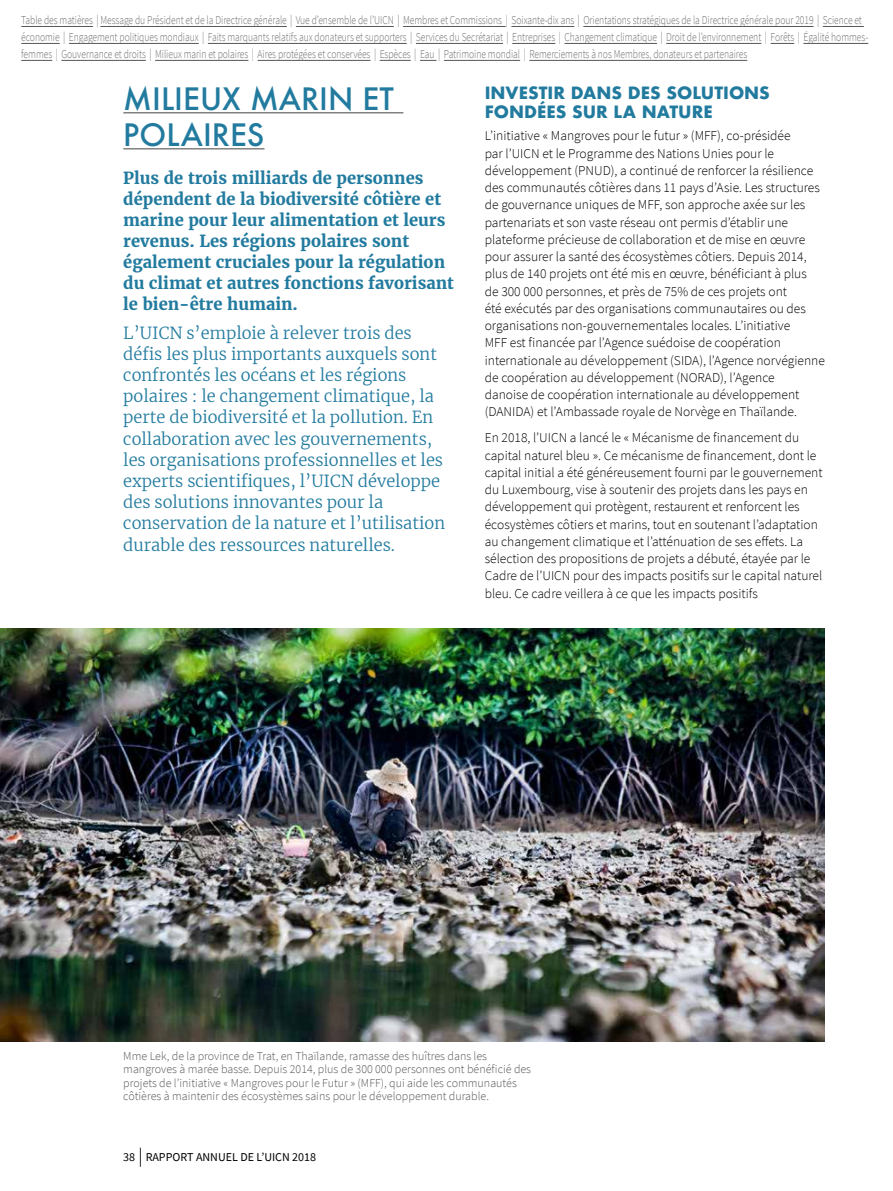
<style>
.page{position:relative;width:893px;height:1191px;background:#fff}
.page>*{position:absolute;margin:0;border:0;box-sizing:border-box;transform-origin:0 0}
.t1{font:500 30px/36px "Futura";color:#227b9f}
.t2{font:300 16.5px/21px "Merriweather";color:#227b9f}
.t3{font:700 16.5px/21px "Merriweather";color:#227b9f}
.t4{font:700 16.5px/19.5px "Futura";color:#227b9f}
.t5{font:300 13.5px/17.2px "Source Sans Pro";color:#000}
.t6{font:300 12px/17px "Source Sans Pro";letter-spacing:-.005em;color:#706f6f;scale:.8 1}
.t7{font:300 12px/13.5px "Source Sans Pro";color:#575756}
.t8{font:12px "Source Sans Pro";color:#000}
.s1{font-size:12.45px}
.s2{font-size:19.05px}
</style>
<div class="page">
<hr style="left:21px;top:26px;width:72px;height:1px;background:#575756">
<hr style="left:100px;top:26px;width:187px;height:1px;background:#575756">
<hr style="left:296px;top:26px;width:98px;height:1px;background:#575756">
<hr style="left:403px;top:26px;width:103px;height:1px;background:#575756">
<hr style="left:511px;top:26px;width:63px;height:1px;background:#575756">
<hr style="left:583px;top:26px;width:231px;height:1px;background:#575756">
<hr style="left:823px;top:26px;width:41px;height:1px;background:#575756">
<hr style="left:21px;top:43px;width:39px;height:1px;background:#575756">
<hr style="left:69px;top:43px;width:130px;height:1px;background:#575756">
<hr style="left:208px;top:43px;width:199px;height:1px;background:#575756">
<hr style="left:416px;top:43px;width:87px;height:1px;background:#575756">
<hr style="left:512px;top:43px;width:43px;height:1px;background:#575756">
<hr style="left:564px;top:43px;width:93px;height:1px;background:#575756">
<hr style="left:666px;top:43px;width:95px;height:1px;background:#575756">
<svg style="left:771px;top:43px;width:23px;height:1px"></svg>
<hr style="left:803px;top:43px;width:65px;height:1px;background:#575756">
<hr style="left:21px;top:60px;width:31px;height:1px;background:#575756">
<hr style="left:61px;top:60px;width:85px;height:1px;background:#575756">
<hr style="left:155px;top:60px;width:93px;height:1px;background:#575756">
<hr style="left:258px;top:60px;width:112px;height:1px;background:#575756">
<hr style="left:380px;top:60px;width:31px;height:1px;background:#575756">
<svg style="left:420px;top:60px;width:16px;height:1px"></svg>
<hr style="left:444px;top:60px;width:76px;height:1px;background:#575756">
<hr style="left:529px;top:60px;width:218px;height:1px;background:#575756">
<hr style="left:123px;top:112px;width:280px;height:1px;background:#575756">
<hr style="left:123px;top:148px;width:141px;height:1px;background:#575756">
<img style="left:0;top:628px;width:825px;height:413px">
<p class="t6" style="left:21px;top:12px;width:1060px">Table des matières <span class="s1">|</span> Message du Président et de la Directrice générale <span class="s1">|</span> Vue d’ensemble de l’UICN <span class="s1">|</span> Membres et Commissions <span class="s1">|</span> Soixante-dix ans <span class="s1">|</span> Orientations stratégiques de la Directrice générale pour 2019 <span class="s1">|</span> Science et économie <span class="s1">|</span> Engagement politiques mondiaux <span class="s1">|</span> Faits marquants relatifs aux donateurs et supporters <span class="s1">|</span> Services du Secrétariat <span class="s1">|</span> Entreprises <span class="s1">|</span> Changement climatique <span class="s1">|</span> Droit de l’environnement <span class="s1">|</span> Forêts <span class="s1">|</span> Égalité hommes&shy;femmes <span class="s1">|</span> Gouvernance et droits <span class="s1">|</span> Milieux marin et polaires <span class="s1">|</span> Aires protégées et conservées <span class="s1">|</span> Espèces <span class="s1">|</span> Eau <span class="s1">|</span> Patrimoine mondial <span class="s1">|</span> Remerciements à nos Membres, donateurs et partenaires</p>
<h1 class="t1" style="left:123px;top:80px;width:272px">MILIEUX MARIN ET<br>POLAIRES</h1>
<p class="t3" style="left:123px;top:167px;width:332px">Plus de trois milliards de personnes dépendent de la biodiversité côtière et marine pour leur alimentation et leurs revenus. Les régions polaires sont également cruciales pour la régulation du climat et autres fonctions favorisant le bien-être humain.</p>
<p class="t2" style="left:123px;top:322px;width:323px">L’UICN s’emploie à relever trois des défis les plus importants auxquels sont confrontés les océans et les régions polaires : le changement climatique, la perte de biodiversité et la pollution. En collaboration avec les gouvernements, les organisations professionnelles et les experts scientifiques, l’UICN développe des solutions innovantes pour la conservation de la nature et l’utilisation</p>
<p class="t2" style="left:123px;top:534px;width:273px">durable des ressources naturelles.</p>
<p class="t4" style="left:485px;top:83px;width:287px">INVESTIR DANS DES SOLUTIONS<br>FONDÉES SUR LA NATURE</p>
<p class="t5" style="left:485px;top:127px;width:342px">L’initiative « Mangroves pour le futur » (MFF), co-présidée<br>par l’UICN et le Programme des Nations Unies pour le développement (PNUD), a continué de renforcer la résilience des communautés côtières dans 11 pays d’Asie. Les structures de gouvernance uniques de MFF, son approche axée sur les partenariats et son vaste réseau ont permis d’établir une plateforme précieuse de collaboration et de mise en œuvre pour assurer la santé des écosystèmes côtiers. Depuis 2014, plus de 140 projets ont été mis en œuvre, bénéficiant à plus<br>de 300 000 personnes, et près de 75% de ces projets ont<br>été exécutés par des organisations communautaires ou des organisations non-gouvernementales locales. L’initiative<br>MFF est financée par l’Agence suédoise de coopération internationale au développement (SIDA), l’Agence norvégienne de coopération au développement (NORAD), l’Agence<br>danoise de coopération internationale au développement (DANIDA) et l’Ambassade royale de Norvège en Thaïlande.</p>
<p class="t5" style="left:485px;top:429px;width:339px">En 2018, l’UICN a lancé le « Mécanisme de financement du capital naturel bleu ». Ce mécanisme de financement, dont le capital initial a été généreusement fourni par le gouvernement du Luxembourg, vise à soutenir des projets dans les pays en développement qui protègent, restaurent et renforcent les écosystèmes côtiers et marins, tout en soutenant l’adaptation au changement climatique et l’atténuation de ses effets. La sélection des propositions de projets a débuté, étayée par le Cadre de l’UICN pour des impacts positifs sur le capital naturel bleu. Ce cadre veillera à ce que les impacts positifs</p>
<p class="t7" style="left:123px;top:1049px;width:409px">Mme Lek, de la province de Trat, en Thaïlande, ramasse des huîtres dans les mangroves à marée basse. Depuis 2014, plus de 300 000 personnes ont bénéficié des projets de l’initiative « Mangroves pour le Futur » (MFF), qui aide les communautés côtières à maintenir des écosystèmes sains pour le développement durable.</p>
<p class="t8" style="left:123px;top:1149px;width:194px">38 <span class="s2">|</span> RAPPORT ANNUEL DE L’UICN 2018</p>
</div>
